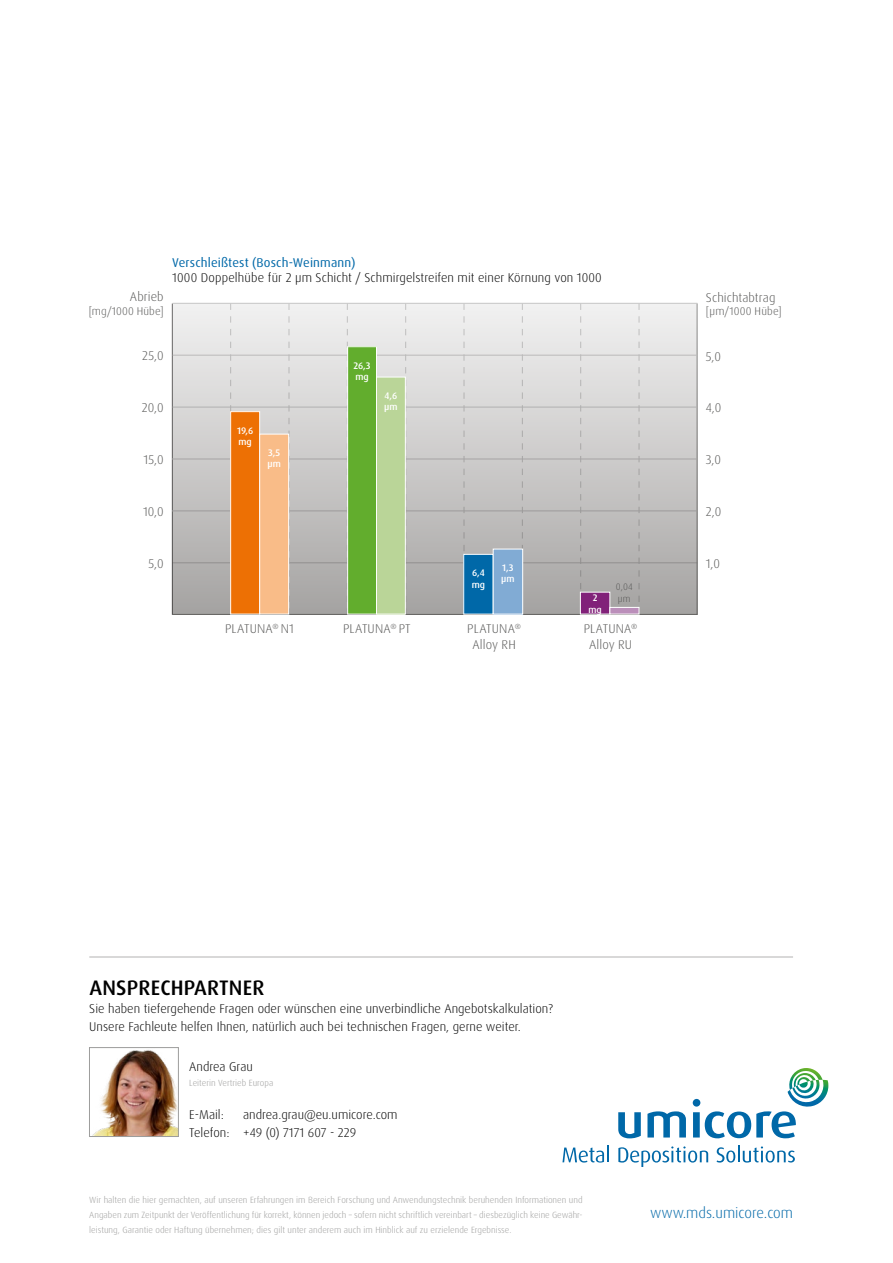
<style>
.page{position:relative;width:893px;height:1263px;background:#fff}
.page>*{position:absolute;margin:0;border:0;box-sizing:border-box;transform-origin:0 0}
.t1{font:500 21px "Dax Pro";letter-spacing:.01em;color:#000}
.t2{font:300 15px "Dax Pro";color:#0068a8}
.t3{font:300 12.75px/18px "Dax Pro";color:#000}
.t4{font:300 12.75px/15.3px "Dax Pro";letter-spacing:.01em;color:#575756;text-align:center}
.t5{font:12.75px "Dax Pro";letter-spacing:.015em;color:#0068a8}
.t6{font:300 11.25px "Dax Pro";letter-spacing:.015em;color:#575756}
.t7{font:500 9.45px/11.4px "Dax Pro";color:#fff}
.t8{font:300 9.45px/11.4px "Dax Pro";color:#575756}
.t9{font:300 9px/15px "Dax Pro";color:#9d9d9c;text-align:justify}
</style>
<div class="page">
<img style="left:93px;top:1050px;width:84px;height:85px">
<div style="left:89px;top:1047px;width:90px;height:90px;border:1px solid #9d9d9c"></div>
<hr style="left:89px;top:957px;width:704px;height:1px;background:#b3b2b2">
<svg style="left:562px;top:1145px;width:47px;height:17px"></svg>
<svg style="left:618px;top:1146px;width:90px;height:21px"></svg>
<svg style="left:717px;top:1145px;width:78px;height:17px"></svg>
<svg style="left:618px;top:1068px;width:210px;height:70px"></svg>
<hr style="left:172px;top:511px;width:525px;height:1px;background:#d0d0d0">
<hr style="left:172px;top:459px;width:525px;height:1px;background:#d0d0d0">
<hr style="left:173px;top:303px;width:524px;height:1px;background:#d0d0d0">
<svg style="left:173px;top:304px;width:524px;height:311px;background:#cecccc"></svg>
<div style="left:348px;top:347px;width:28px;height:267px;background:#62ad2d"></div>
<div style="left:347px;top:346px;width:30px;height:268px;border:1px solid #fff"></div>
<div style="left:376px;top:377px;width:29px;height:237px;background:#bad598"></div>
<div style="left:376px;top:377px;width:30px;height:237px;border:1px solid #fff"></div>
<div style="left:231px;top:412px;width:29px;height:202px;background:#ed7004"></div>
<div style="left:230px;top:411px;width:30px;height:203px;border:1px solid #fff"></div>
<div style="left:260px;top:434px;width:29px;height:180px;background:#f9bc88"></div>
<div style="left:259px;top:434px;width:30px;height:180px;border:1px solid #fff"></div>
<div style="left:464px;top:554px;width:29px;height:60px;background:#0068a8"></div>
<div style="left:463px;top:554px;width:31px;height:60px;border:1px solid #fff"></div>
<div style="left:493px;top:549px;width:30px;height:65px;background:#81abd4"></div>
<div style="left:493px;top:549px;width:30px;height:65px;border:1px solid #fff"></div>
<div style="left:580px;top:592px;width:30px;height:22px;background:#812179"></div>
<div style="left:609px;top:607px;width:30px;height:7px;background:#bb8fba;border:1px solid #fff"></div>
<h3 class="t5" style="left:172px;top:254px;width:185px">Verschleißtest (Bosch-Weinmann)</h3>
<h3 class="t3" style="left:172px;top:268px;width:431px">1000 Doppelhübe für 2 µm Schicht / Schmirgelstreifen mit einer Körnung von 1000</h3>
<h3 class="t4" style="left:130px;top:289px;width:35px">Abrieb</h3>
<p class="t6" style="left:89px;top:304px;width:76px">[mg/1000 Hübe]</p>
<h3 class="t4" style="left:706px;top:290px;width:71px">Schichtabtrag</h3>
<p class="t6" style="left:706px;top:304px;width:77px">[µm/1000 Hübe]</p>
<h3 class="t4" style="left:142px;top:348px;width:23px">25,0</h3>
<p class="t7" style="left:353px;top:360px;width:19px">26,3 mg</p>
<h3 class="t4" style="left:706px;top:348px;width:17px">5,0</h3>
<h3 class="t4" style="left:142px;top:400px;width:23px">20,0</h3>
<p class="t7" style="left:384px;top:390px;width:15px">4,6 µm</p>
<h3 class="t4" style="left:706px;top:400px;width:17px">4,0</h3>
<p class="t7" style="left:237px;top:425px;width:18px">19,6 mg</p>
<h3 class="t4" style="left:144px;top:452px;width:22px">15,0</h3>
<p class="t7" style="left:267px;top:447px;width:15px">3,5 µm</p>
<h3 class="t4" style="left:706px;top:452px;width:17px">3,0</h3>
<h3 class="t4" style="left:143px;top:504px;width:22px">10,0</h3>
<h3 class="t4" style="left:706px;top:504px;width:17px">2,0</h3>
<h3 class="t4" style="left:149px;top:556px;width:17px">5,0</h3>
<p class="t7" style="left:472px;top:567px;width:15px">6,4 mg</p>
<p class="t7" style="left:501px;top:562px;width:15px">1,3 µm</p>
<p class="t7" style="left:588px;top:592px;width:15px;text-align:center">2 mg</p>
<p class="t8" style="left:616px;top:581px;width:18px">0,04 µm</p>
<h3 class="t4" style="left:706px;top:556px;width:16px">1,0</h3>
<h3 class="t4" style="left:225px;top:621px;width:70px">PLATUNA<sup>®</sup> N1</h3>
<h3 class="t4" style="left:343px;top:621px;width:69px">PLATUNA<sup>®</sup> PT</h3>
<h3 class="t4" style="left:467px;top:621px;width:55px">PLATUNA<sup>®<br></sup>Alloy RH</h3>
<h3 class="t4" style="left:584px;top:621px;width:55px">PLATUNA<sup>®<br></sup>Alloy RU</h3>
<h1 class="t1" style="left:89px;top:974px;width:177px">ANSPRECHPARTNER</h1>
<h3 class="t3" style="left:89px;top:999px;width:465px">Sie haben tiefergehende Fragen oder wünschen eine unverbindliche Angebotskalkulation?<br>Unsere Fachleute helfen Ihnen, natürlich auch bei technischen Fragen, gerne weiter.</h3>
<h3 class="t3" style="left:189px;top:1057px;width:65px">Andrea Grau</h3>
<p class="t9" style="left:189px;top:1075px;width:86px">Leiterin Vertrieb Europa</p>
<h3 class="t3" style="left:189px;top:1105px;width:36px">E-Mail:</h3>
<h3 class="t3" style="left:189px;top:1105px;width:210px;text-indent:54px">andrea.grau@eu.umicore.com<br>Telefon: +49 (0) 7171 607 - 229</h3>
<p class="t9" style="left:89px;top:1192px;width:495px">Wir halten die hier gemachten, auf unseren Erfahrungen im Bereich Forschung und Anwendungstechnik beruhenden Informationen und Angaben zum Zeitpunkt der Veröffentlichung für korrekt, können jedoch – sofern nicht schriftlich vereinbart – diesbezüglich keine Gewähr&shy;leistung, Garantie oder Haftung übernehmen; dies gilt unter anderem auch im Hinblick auf zu erzielende Ergebnisse.</p>
<h2 class="t2" style="left:650px;top:1203px;width:145px">www.mds.umicore.com</h2>
</div>
